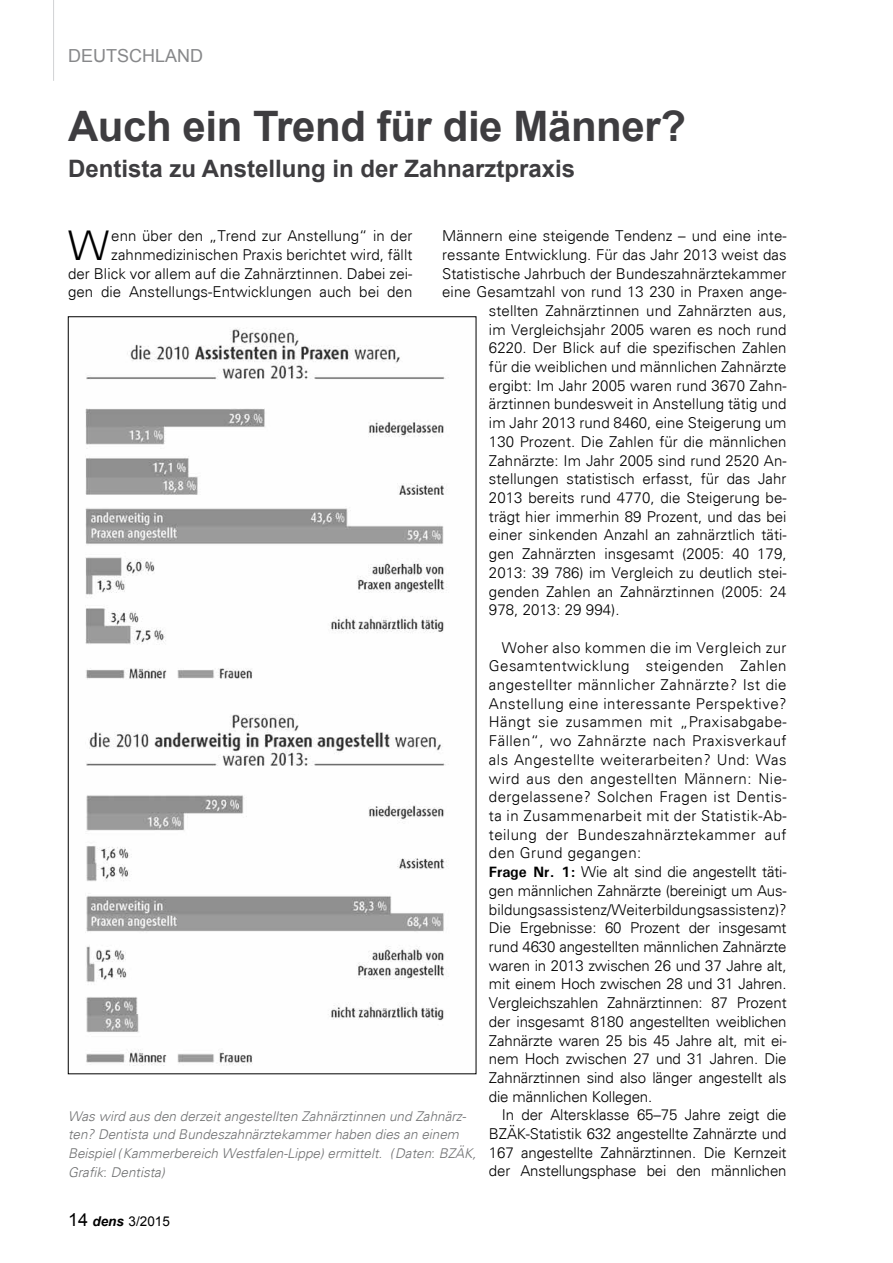
<style>
.page{position:relative;width:893px;height:1263px;background:#fff}
.page>*{position:absolute;margin:0;border:0;box-sizing:border-box;transform-origin:0 0}
.t1{font:700 42px "Arial";letter-spacing:-.01em;color:#3e3d40}
.t2{font:300 41.1px "Univers";color:#000}
.t3{font:700 24px "Arial";color:#3e3d40}
.t4{font:18px "Arial";color:#87888a}
.t5{font:300 15px/18.8px "Univers";letter-spacing:.005em;color:#000;text-align:right}
.t6{font:italic 300 13.5px/18.8px "Univers";color:#707172}
.t7{font:13.5px "Arial";color:#000}
.s1{font-weight:700}
.s2{font-size:18px}
.s3{font-weight:700;font-style:italic}
</style>
<div class="page">
<hr style="left:53px;top:0;width:1px;height:81px;background:#d1d2d4">
<img style="left:85px;top:328px;width:364px;height:738px">
<p class="t4" style="left:68px;top:44px;width:136px">DEUTSCHLAND</p>
<h1 class="t1" style="left:68px;top:98px;width:619px">Auch ein Trend für die Männer?</h1>
<h3 class="t3" style="left:68px;top:152px;width:509px">Dentista zu Anstellung in der Zahnarztpraxis</h3>
<p class="t5" style="left:68px;top:226px;width:346px">enn über den „Trend zur Anstellung“ in der zahnmedizinischen Praxis berichtet wird, fällt<br>der Blick vor allem auf die Zahnärztinnen. Dabei zei&shy;gen die Anstellungs-Entwicklungen auch bei den</p>
<p class="t5" style="left:442px;top:226px;width:346px">Männern eine steigende Tendenz – und eine inte-</p>
<h2 class="t2" style="left:68px;top:221px;width:43px">W</h2>
<p class="t5" style="left:442px;top:245px;width:346px">ressante Entwicklung. Für das Jahr 2013 weist das</p>
<p class="t5" style="left:442px;top:264px;width:346px">Statistische Jahrbuch der Bundeszahnärztekammer</p>
<p class="t5" style="left:442px;top:282px;width:346px">eine Gesamtzahl von rund 13 230 in Praxen ange-</p>
<p class="t5" style="left:489px;top:301px;width:299px">stellten Zahnärztinnen und Zahnärzten aus,</p>
<p class="t5" style="left:489px;top:320px;width:299px">im Vergleichsjahr 2005 waren es noch rund</p>
<p class="t5" style="left:489px;top:339px;width:299px">6220. Der Blick auf die spezifischen Zahlen</p>
<p class="t5" style="left:489px;top:357px;width:299px">für die weiblichen und männlichen Zahnärzte</p>
<p class="t5" style="left:489px;top:376px;width:299px">ergibt: Im Jahr 2005 waren rund 3670 Zahn-</p>
<p class="t5" style="left:489px;top:395px;width:299px">ärztinnen bundesweit in Anstellung tätig und</p>
<p class="t5" style="left:489px;top:413px;width:299px">im Jahr 2013 rund 8460, eine Steigerung um</p>
<p class="t5" style="left:489px;top:432px;width:299px">130 Prozent. Die Zahlen für die männlichen</p>
<p class="t5" style="left:489px;top:451px;width:299px">Zahnärzte: Im Jahr 2005 sind rund 2520 An-</p>
<p class="t5" style="left:489px;top:470px;width:299px">stellungen statistisch erfasst, für das Jahr</p>
<p class="t5" style="left:489px;top:488px;width:299px">2013 bereits rund 4770, die Steigerung be-</p>
<p class="t5" style="left:489px;top:507px;width:299px">trägt hier immerhin 89 Prozent, und das bei</p>
<p class="t5" style="left:489px;top:526px;width:299px">einer sinkenden Anzahl an zahnärztlich täti-</p>
<p class="t5" style="left:489px;top:544px;width:299px">gen Zahnärzten insgesamt (2005: 40 179,</p>
<p class="t5" style="left:489px;top:563px;width:299px">2013: 39 786) im Vergleich zu deutlich stei-</p>
<p class="t5" style="left:489px;top:582px;width:299px">genden Zahlen an Zahnärztinnen (2005: 24</p>
<p class="t5" style="left:489px;top:600px;width:132px">978, 2013: 29 994).</p>
<p class="t5" style="left:489px;top:638px;width:299px;text-align:left;text-indent:13px">Woher also kommen die im Vergleich zur Gesamtentwicklung steigenden Zahlen angestellter männlicher Zahnärzte? Ist die Anstellung eine interessante Perspektive?<br>Hängt sie zusammen mit „Praxisabgabe-Fällen“, wo Zahnärzte nach Praxisverkauf als Angestellte weiterarbeiten? Und: Was wird aus den angestellten Männern: Nie&shy;dergelassene? Solchen Fragen ist Dentis&shy;ta in Zusammenarbeit mit der Statistik-Ab&shy;teilung der Bundeszahnärztekammer auf den Grund gegangen:<br><span class="s1">Frage Nr. 1:</span> Wie alt sind die angestellt täti&shy;gen männlichen Zahnärzte (bereinigt um Aus&shy;bildungsassistenz/Weiterbildungsassistenz)?<br>Die Ergebnisse: 60 Prozent der insgesamt rund 4630 angestellten männlichen Zahnärzte waren in 2013 zwischen 26 und 37 Jahre alt, mit einem Hoch zwischen 28 und 31 Jahren.<br>Vergleichszahlen Zahnärztinnen: 87 Prozent der insgesamt 8180 angestellten weiblichen Zahnärzte waren 25 bis 45 Jahre alt, mit ei&shy;nem Hoch zwischen 27 und 31 Jahren. Die Zahnärztinnen sind also länger angestellt als die männlichen Kollegen.</p>
<p class="t5" style="left:489px;top:1106px;width:299px;text-align:justify;text-indent:13px">In der Altersklasse 65–75 Jahre zeigt die BZÄK-Statistik 632 angestellte Zahnärzte und 167 angestellte Zahnärztinnen. Die Kernzeit der Anstellungsphase bei den männlichen</p>
<p class="t6" style="left:68px;top:1106px;width:410px">Was wird aus den derzeit angestellten Zahnärztinnen und Zahnärz&shy;ten? Dentista und Bundeszahnärztekammer haben dies an einem Beispiel (Kammerbereich Westfalen-Lippe) ermittelt. (Daten: BZÄK, Grafik: Dentista)</p>
<p class="t7" style="left:68px;top:1212px;width:103px"><span class="s2">14</span> <span class="s3">dens</span> 3/2015</p>
</div>
